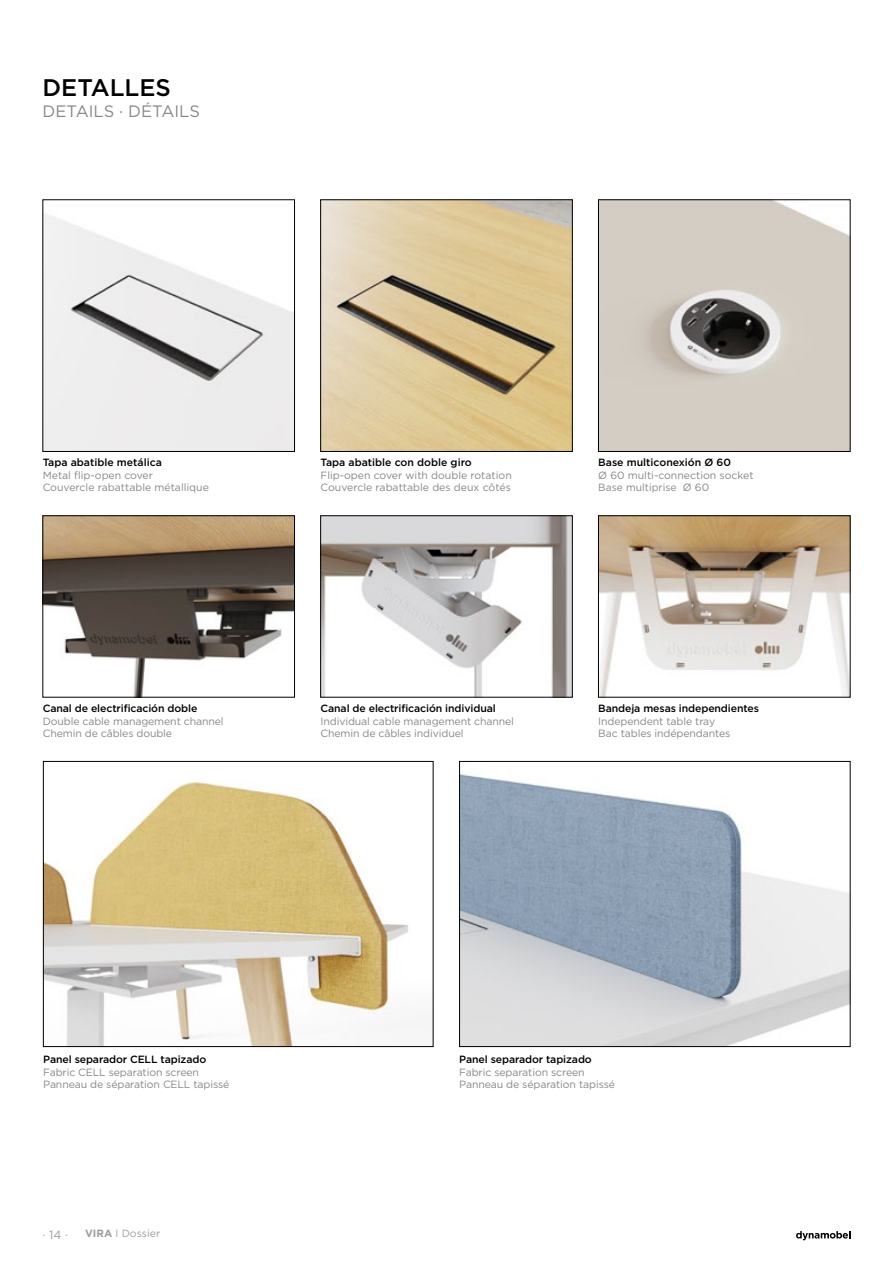
<style>
.page{position:relative;width:893px;height:1263px;background:#fff}
.page>*{position:absolute;margin:0;border:0;box-sizing:border-box;transform-origin:0 0}
.t1{font:500 24px "Gotham";color:#000}
.t2{font:16.5px "Gotham";color:#878787}
.t3{font:12px "Gotham";color:#9d9d9c}
.t4{font:10.5px/12.6px "Gotham";letter-spacing:-.01em;color:#878787}
.t5{font:500 10.5px "Gotham";letter-spacing:-.01em;color:#000}
.t6{font:10.5px "Gotham";color:#9d9d9c}
.s1{font-weight:700}
</style>
<div class="page">
<svg style="left:796px;top:1231px;width:54px;height:9px"></svg>
<img style="left:600px;top:202px;width:248px;height:248px">
<div style="left:598px;top:200px;width:252px;height:252px;border:1px solid #000"></div>
<img style="left:45px;top:781px;width:384px;height:264px">
<div style="left:43px;top:761px;width:390px;height:286px;border:1px solid #000"></div>
<img style="left:45px;top:213px;width:248px;height:237px">
<div style="left:43px;top:200px;width:252px;height:252px;border:1px solid #000"></div>
<img style="left:600px;top:518px;width:248px;height:177px">
<img style="left:322px;top:202px;width:248px;height:248px">
<div style="left:320px;top:200px;width:252px;height:252px;border:1px solid #000"></div>
<img style="left:322px;top:518px;width:248px;height:177px">
<img style="left:45px;top:518px;width:248px;height:177px">
<img style="left:461px;top:774px;width:387px;height:271px">
<div style="left:459px;top:761px;width:391px;height:286px;border:1px solid #000"></div>
<h1 class="t1" style="left:43px;top:72px;width:130px">DETALLES</h1>
<h2 class="t2" style="left:43px;top:100px;width:159px">DETAILS · DÉTAILS</h2>
<p class="t5" style="left:43px;top:456px;width:121px">Tapa abatible metálica</p>
<p class="t4" style="left:43px;top:468px;width:168px">Metal flip-open cover<br>Couvercle rabattable métallique</p>
<p class="t5" style="left:43px;top:701px;width:156px">Canal de electrificación doble</p>
<p class="t4" style="left:43px;top:714px;width:182px">Double cable management channel<br>Chemin de câbles double</p>
<p class="t5" style="left:320px;top:456px;width:153px">Tapa abatible con doble giro</p>
<p class="t4" style="left:320px;top:468px;width:193px">Flip-open cover with double rotation<br>Couvercle rabattable des deux côtés</p>
<p class="t5" style="left:320px;top:701px;width:177px">Canal de electrificación individual</p>
<p class="t4" style="left:320px;top:714px;width:195px">Individual cable management channel<br>Chemin de câbles individuel</p>
<p class="t5" style="left:598px;top:456px;width:134px">Base multiconexión Ø 60</p>
<p class="t4" style="left:598px;top:468px;width:157px">Ø 60 multi-connection socket<br>Base multiprise Ø 60</p>
<p class="t5" style="left:598px;top:701px;width:162px">Bandeja mesas independientes</p>
<p class="t4" style="left:598px;top:714px;width:134px">Independent table tray<br>Bac tables indépendantes</p>
<p class="t5" style="left:43px;top:1052px;width:165px">Panel separador CELL tapizado</p>
<p class="t4" style="left:43px;top:1065px;width:188px">Fabric CELL separation screen<br>Panneau de séparation CELL tapissé</p>
<p class="t3" style="left:43px;top:1226px;width:27px">· 14 ·</p>
<p class="t6" style="left:85px;top:1227px;width:77px"><span class="s1">VIRA</span> I Dossier</p>
<p class="t5" style="left:459px;top:1052px;width:134px">Panel separador tapizado</p>
<p class="t4" style="left:459px;top:1065px;width:157px">Fabric separation screen<br>Panneau de séparation tapissé</p>
</div>
